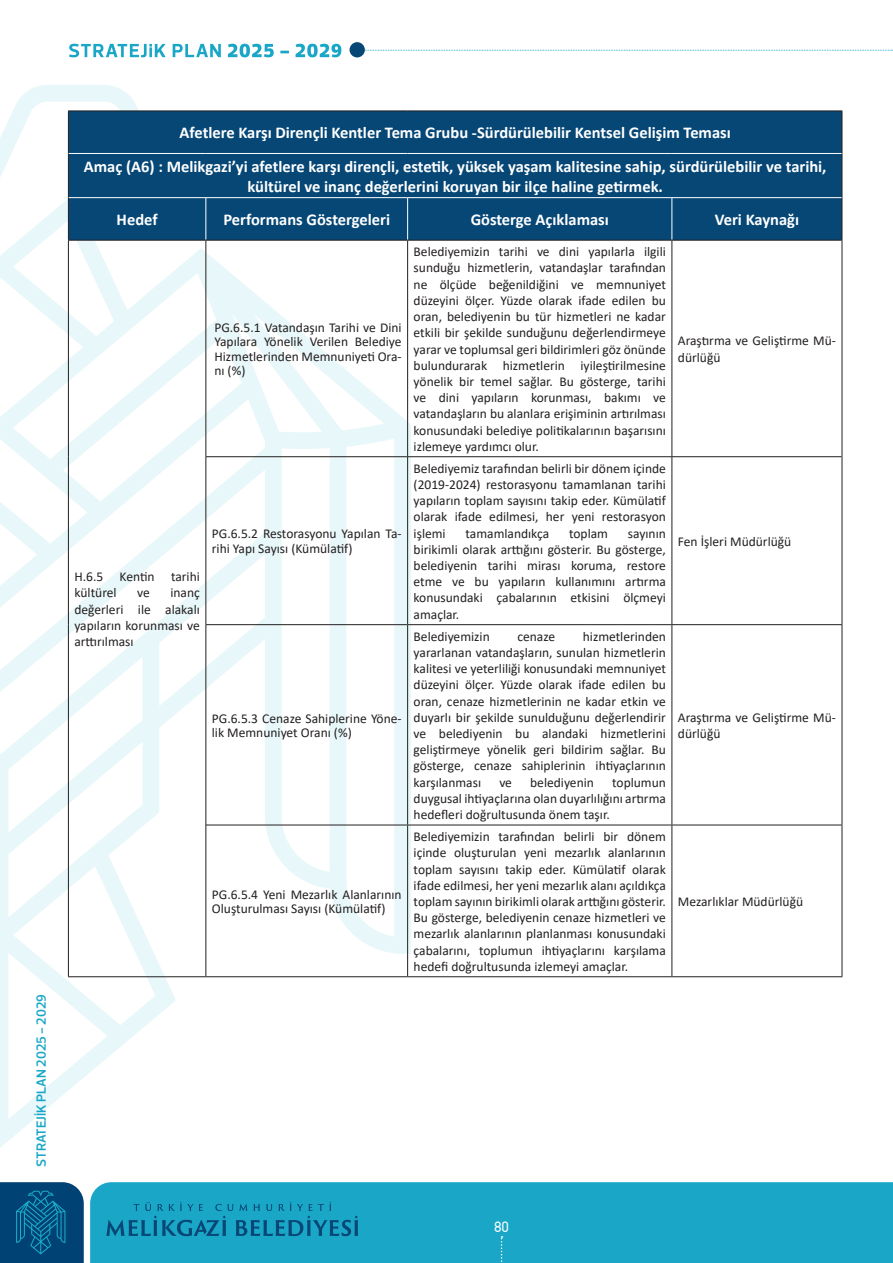
<style>
.page{position:relative;width:893px;height:1263px;background:#fff}
.page>*{position:absolute;margin:0;border:0;box-sizing:border-box;transform-origin:0 0}
.t1{font:700 16.5px/19.8px "Calibri";color:#fff;text-align:center}
.t2{font:15px "PF Din Text Pro";color:#fff}
.t3{font:13.5px/16.2px "Calibri";color:#231f20;text-align:justify}
.t4{font:600 13.5px "Prelo";color:#1aa7c7}
</style>
<div class="page">
<div style="left:90px;top:1182px;width:803px;height:81px;background:#1aa7c7"></div>
<svg style="left:0;top:1182px;width:84px;height:81px;background:#07517f"></svg>
<svg style="left:501px;top:1236px;width:2px;height:27px"></svg>
<svg style="left:69px;top:44px;width:272px;height:13px"></svg>
<div style="left:350px;top:42px;width:15px;height:15px;background:#064776;border-radius:50%"></div>
<svg style="left:106px;top:1202px;width:252px;height:34px;background:#1591b5"></svg>
<svg style="left:364px;top:50px;width:529px;height:1px"></svg>
<svg style="left:0;top:85px;width:411px;height:1063px"></svg>
<div style="left:69px;top:112px;width:773px;height:128px;background:#064776"></div>
<hr style="left:206px;top:241px;width:1px;height:215px;background:#231f20">
<hr style="left:407px;top:241px;width:1px;height:215px;background:#231f20">
<hr style="left:672px;top:241px;width:1px;height:215px;background:#231f20">
<hr style="left:206px;top:456px;width:202px;height:1px;background:#231f20">
<hr style="left:206px;top:457px;width:1px;height:168px;background:#231f20">
<hr style="left:408px;top:456px;width:264px;height:1px;background:#231f20">
<hr style="left:407px;top:457px;width:1px;height:167px;background:#231f20">
<hr style="left:672px;top:456px;width:170px;height:1px;background:#231f20">
<hr style="left:672px;top:457px;width:1px;height:167px;background:#231f20">
<hr style="left:206px;top:625px;width:1px;height:200px;background:#231f20">
<hr style="left:407px;top:625px;width:1px;height:200px;background:#231f20">
<hr style="left:672px;top:625px;width:1px;height:200px;background:#231f20">
<hr style="left:206px;top:825px;width:1px;height:151px;background:#231f20">
<hr style="left:407px;top:825px;width:1px;height:151px;background:#231f20">
<hr style="left:672px;top:825px;width:1px;height:151px;background:#231f20">
<hr style="left:68px;top:111px;width:138px;height:1px;background:#231f20">
<hr style="left:68px;top:111px;width:1px;height:42px;background:#231f20">
<hr style="left:206px;top:111px;width:202px;height:1px;background:#231f20">
<hr style="left:408px;top:111px;width:264px;height:1px;background:#231f20">
<hr style="left:672px;top:111px;width:170px;height:1px;background:#231f20">
<hr style="left:842px;top:111px;width:1px;height:42px;background:#231f20">
<hr style="left:68px;top:153px;width:1px;height:45px;background:#231f20">
<hr style="left:842px;top:153px;width:1px;height:45px;background:#231f20">
<hr style="left:68px;top:198px;width:1px;height:42px;background:#231f20">
<hr style="left:842px;top:198px;width:1px;height:42px;background:#231f20">
<hr style="left:68px;top:241px;width:1px;height:216px;background:#231f20">
<hr style="left:68px;top:457px;width:1px;height:168px;background:#231f20">
<hr style="left:68px;top:625px;width:1px;height:200px;background:#231f20">
<hr style="left:68px;top:825px;width:1px;height:151px;background:#231f20">
<hr style="left:68px;top:976px;width:138px;height:1px;background:#231f20">
<hr style="left:842px;top:241px;width:1px;height:216px;background:#231f20">
<hr style="left:842px;top:457px;width:1px;height:167px;background:#231f20">
<hr style="left:206px;top:624px;width:202px;height:1px;background:#231f20">
<hr style="left:408px;top:624px;width:264px;height:1px;background:#231f20">
<hr style="left:672px;top:624px;width:170px;height:1px;background:#231f20">
<hr style="left:842px;top:625px;width:1px;height:200px;background:#231f20">
<hr style="left:206px;top:825px;width:202px;height:1px;background:#231f20">
<hr style="left:408px;top:825px;width:264px;height:1px;background:#231f20">
<hr style="left:672px;top:825px;width:170px;height:1px;background:#231f20">
<hr style="left:842px;top:825px;width:1px;height:151px;background:#231f20">
<hr style="left:206px;top:976px;width:202px;height:1px;background:#231f20">
<hr style="left:408px;top:976px;width:264px;height:1px;background:#231f20">
<hr style="left:672px;top:976px;width:170px;height:1px;background:#231f20">
<hr style="left:69px;top:153px;width:137px;height:1px;background:#fff">
<hr style="left:206px;top:153px;width:202px;height:1px;background:#fff">
<hr style="left:408px;top:153px;width:264px;height:1px;background:#fff">
<hr style="left:672px;top:153px;width:170px;height:1px;background:#fff">
<hr style="left:69px;top:197px;width:137px;height:1px;background:#fff">
<hr style="left:206px;top:197px;width:202px;height:1px;background:#fff">
<hr style="left:206px;top:198px;width:1px;height:42px;background:#fff">
<hr style="left:408px;top:197px;width:264px;height:1px;background:#fff">
<hr style="left:407px;top:198px;width:1px;height:42px;background:#fff">
<hr style="left:672px;top:197px;width:170px;height:1px;background:#fff">
<hr style="left:672px;top:198px;width:1px;height:42px;background:#fff">
<hr style="left:68px;top:240px;width:138px;height:1px;background:#231f20">
<hr style="left:206px;top:240px;width:202px;height:1px;background:#231f20">
<hr style="left:408px;top:240px;width:264px;height:1px;background:#231f20">
<hr style="left:672px;top:240px;width:170px;height:1px;background:#231f20">
<p class="t4" style="left:33px;top:1167px;width:174px;rotate:-90deg">STRATEJİK PLAN 2025 - 2029</p>
<p class="t1" style="left:180px;top:123px;width:553px">Afetlere Karşı Dirençli Kentler Tema Grubu -Sürdürülebilir Kentsel Gelişim Teması</p>
<p class="t1" style="left:84px;top:156px;width:744px">Amaç (A6) : Melikgazi’yi afetlere karşı dirençli, estetik, yüksek yaşam kalitesine sahip, sürdürülebilir ve tarihi, kültürel ve inanç değerlerini koruyan bir ilçe haline getirmek.</p>
<p class="t1" style="left:117px;top:209px;width:42px">Hedef</p>
<p class="t1" style="left:223px;top:209px;width:168px">Performans Göstergeleri</p>
<p class="t1" style="left:471px;top:209px;width:140px">Gösterge Açıklaması</p>
<p class="t1" style="left:715px;top:209px;width:86px">Veri Kaynağı</p>
<p class="t3" style="left:74px;top:568px;width:127px">H.6.5 Kentin tarihi kültürel</p>
<p class="t3" style="left:74px;top:584px;width:127px;text-indent:96px">inanç değerleri ile alakalı yapıların korunması ve arttırılması</p>
<p class="t3" style="left:137px;top:584px;width:14px">ve</p>
<p class="t3" style="left:214px;top:320px;width:189px;line-height:14.5px">PG.6.5.1 Vatandaşın Tarihi ve Dini Yapılara Yönelik Verilen Belediye Hizmetlerinden Memnuniyeti Ora&shy;nı (%)</p>
<p class="t3" style="left:212px;top:526px;width:191px;line-height:14.5px">PG.6.5.2 Restorasyonu Yapılan Ta&shy;rihi Yapı Sayısı (Kümülatif)</p>
<p class="t3" style="left:212px;top:710px;width:191px;line-height:14.5px">PG.6.5.3 Cenaze Sahiplerine Yöne&shy;lik Memnuniyet Oranı (%)</p>
<p class="t3" style="left:212px;top:886px;width:191px;line-height:14.5px">PG.6.5.4 Yeni Mezarlık Alanlarının<br>Oluşturulması Sayısı (Kümülatif)</p>
<p class="t3" style="left:414px;top:243px;width:254px">Belediyemizin tarihi ve dini yapılarla ilgili sunduğu hizmetlerin, vatandaşlar tarafından ne ölçüde beğenildiğini ve memnuniyet düzeyini ölçer. Yüzde olarak ifade edilen bu oran, belediyenin bu tür hizmetleri ne kadar etkili bir şekilde sunduğunu değerlendirmeye yarar ve toplumsal geri bildirimleri göz önünde bulundurarak hizmetlerin iyileştirilmesine yönelik bir temel sağlar. Bu gösterge, tarihi ve dini yapıların korunması, bakımı ve vatandaşların bu alanlara erişiminin artırılması konusundaki belediye politikalarının başarısını izlemeye yardımcı olur.</p>
<p class="t3" style="left:678px;top:332px;width:160px">Araştırma ve Geliştirme Mü&shy;dürlüğü</p>
<p class="t3" style="left:414px;top:460px;width:254px">Belediyemiz tarafından belirli bir dönem içinde (2019-2024) restorasyonu tamamlanan tarihi yapıların toplam sayısını takip eder. Kümülatif olarak ifade edilmesi, her yeni restorasyon işlemi</p>
<p class="t3" style="left:466px;top:525px;width:85px">tamamlandıkça</p>
<p class="t3" style="left:569px;top:525px;width:40px">toplam</p>
<p class="t3" style="left:414px;top:525px;width:254px;text-indent:214px">sayının birikimli olarak arttığını gösterir. Bu gösterge, belediyenin tarihi mirası koruma, restore etme ve bu yapıların kullanımını artırma konusundaki çabalarının etkisini ölçmeyi amaçlar.</p>
<p class="t3" style="left:678px;top:533px;width:115px">Fen İşleri Müdürlüğü</p>
<p class="t3" style="left:414px;top:628px;width:254px;text-indent:169px">hizmetlerinden yararlanan vatandaşların, sunulan hizmetlerin kalitesi ve yeterliliği konusundaki memnuniyet düzeyini ölçer. Yüzde olarak ifade edilen bu oran, cenaze hizmetlerinin ne kadar etkin ve duyarlı bir şekilde sunulduğunu değerlendirir ve belediyenin bu alandaki hizmetlerini geliştirmeye yönelik geri bildirim sağlar. Bu gösterge, cenaze sahiplerinin ihtiyaçlarının karşılanması</p>
<p class="t3" style="left:414px;top:628px;width:78px">Belediyemizin</p>
<p class="t3" style="left:517px;top:628px;width:39px">cenaze</p>
<p class="t3" style="left:414px;top:774px;width:254px;text-indent:199px">toplumun duygusal ihtiyaçlarına olan duyarlılığını artırma hedefleri doğrultusunda önem taşır.</p>
<p class="t3" style="left:499px;top:774px;width:14px">ve</p>
<p class="t3" style="left:530px;top:774px;width:65px">belediyenin</p>
<p class="t3" style="left:414px;top:828px;width:254px">Belediyemizin tarafından belirli bir dönem içinde oluşturulan yeni mezarlık alanlarının toplam sayısını takip eder. Kümülatif olarak ifade edilmesi, her yeni mezarlık alanı açıldıkça toplam sayının birikimli olarak arttığını gösterir.<br>Bu gösterge, belediyenin cenaze hizmetleri ve mezarlık alanlarının planlanması konusundaki çabalarını, toplumun ihtiyaçlarını karşılama hedefi doğrultusunda izlemeyi amaçlar.</p>
<p class="t3" style="left:678px;top:709px;width:160px">Araştırma ve Geliştirme Mü&shy;dürlüğü</p>
<p class="t3" style="left:678px;top:893px;width:127px">Mezarlıklar Müdürlüğü</p>
<p class="t2" style="left:494px;top:1218px;width:16px">80</p>
</div>
